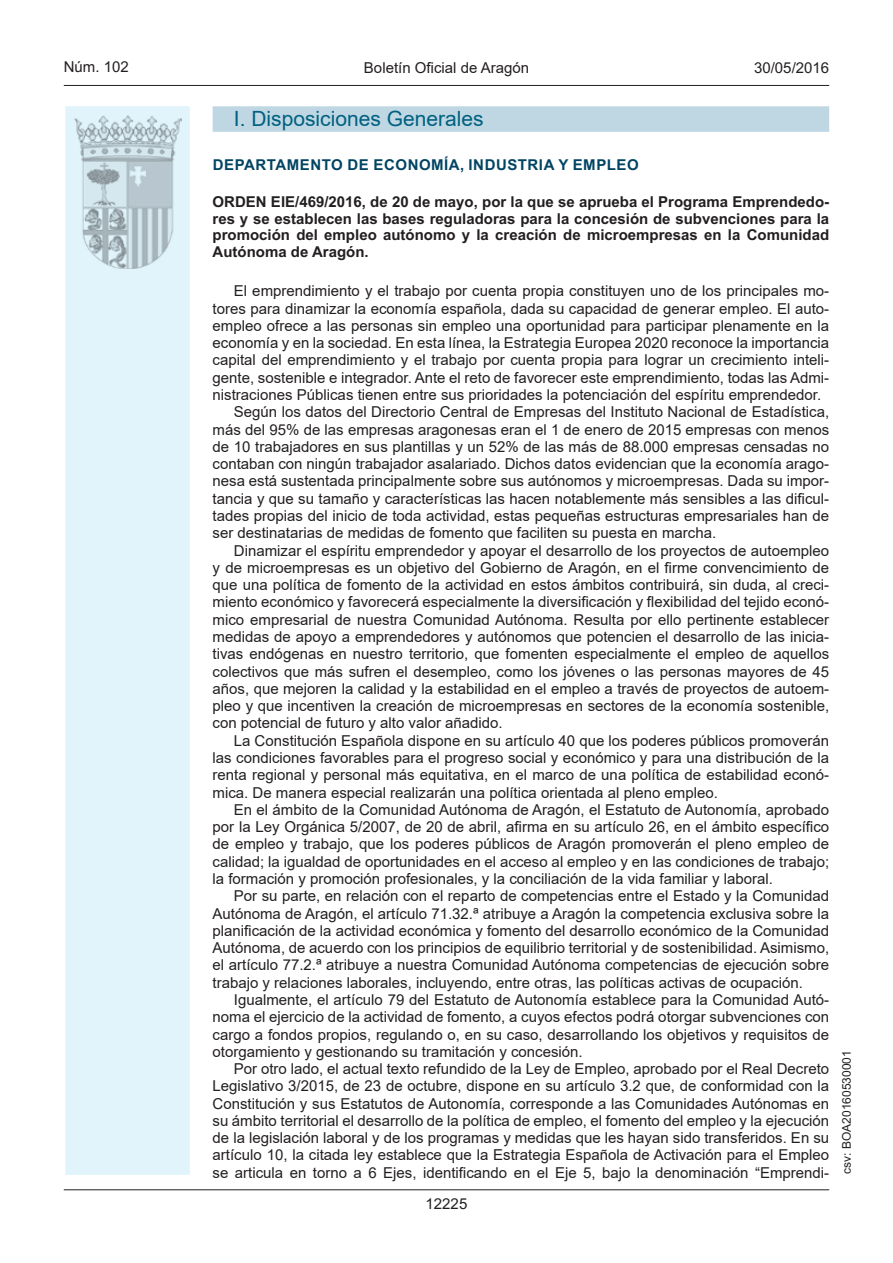
<style>
.page{position:relative;width:893px;height:1263px;background:#fff}
.page>*{position:absolute;margin:0;border:0;box-sizing:border-box;transform-origin:0 0}
.t1{font:21px "Arial";color:#006180}
.t2{font:15px "Arial";color:#231f20}
.t3{font:700 15px/16.5px "Arial";color:#231f20;text-align:justify}
.t4{font:700 15px "Arial";letter-spacing:.035em;color:#004462}
.t5{font:15px "Arial MT2";color:#231f20}
.t6{font:12px "Arial MT2";color:#231f20}
.s1{font-family:"Arial MT2"}
</style>
<div class="page">
<hr style="left:64px;top:85px;width:765px;height:1px;background:#231f20">
<div style="left:64px;top:105px;width:127px;height:1071px;background:#e1f4fc;border:2px solid #fff"></div>
<img style="left:75px;top:115px;width:106px;height:153px">
<hr style="left:64px;top:1189px;width:765px;height:1px;background:#231f20">
<div style="left:213px;top:106px;width:616px;height:26px;background:#bfd6e3"></div>
<p class="t5" style="left:64px;top:57px;width:67px">Núm. 102</p>
<p class="t2" style="left:364px;top:57px;width:167px">Boletín Oficial de Aragón</p>
<p class="t5" style="left:754px;top:57px;width:77px">30/05/2016</p>
<h1 class="t1" style="left:234px;top:104px;width:251px">I. Disposiciones Generales</h1>
<p class="t4" style="left:213px;top:154px;width:427px">DEPARTAMENTO DE ECONOMÍA, INDUSTRIA Y EMPLEO</p>
<p class="t3" style="left:213px;top:194px;width:618px">ORDEN EIE/469/2016, de 20 de mayo, por la que se aprueba el Programa Emprendedo&shy;res y se establecen las bases reguladoras para la concesión de subvenciones para la promoción del empleo autónomo y la creación de microempresas en la Comunidad Autónoma de Aragón.</p>
<p class="t2" style="left:234px;top:281px;width:597px">El emprendimiento y el trabajo por cuenta propia constituyen uno de los principales mo<span class="s1">-</span></p>
<p class="t2" style="left:213px;top:298px;width:618px">tores para dinamizar la economía española, dada su capacidad de generar empleo. El auto<span class="s1">-</span></p>
<p class="t2" style="left:213px;top:315px;width:618px">empleo ofrece a las personas sin empleo una oportunidad para participar plenamente en la</p>
<p class="t2" style="left:213px;top:333px;width:618px">economía y en la sociedad. En esta línea, la Estrategia Europea 2020 reconoce la importancia</p>
<p class="t2" style="left:213px;top:350px;width:618px">capital del emprendimiento y el trabajo por cuenta propia para lograr un crecimiento inteli<span class="s1">-</span></p>
<p class="t2" style="left:213px;top:367px;width:618px">gente, sostenible e integrador. Ante el reto de favorecer este emprendimiento, todas las Admi<span class="s1">-</span></p>
<p class="t2" style="left:213px;top:384px;width:610px">nistraciones Públicas tienen entre sus prioridades la potenciación del espíritu emprendedor.</p>
<p class="t2" style="left:234px;top:402px;width:597px">Según los datos del Directorio Central de Empresas del Instituto Nacional de Estadística,</p>
<p class="t2" style="left:213px;top:419px;width:618px">más del 95% de las empresas aragonesas eran el 1 de enero de 2015 empresas con menos</p>
<p class="t2" style="left:213px;top:436px;width:618px">de 10 trabajadores en sus plantillas y un 52% de las más de 88.000 empresas censadas no</p>
<p class="t2" style="left:213px;top:454px;width:618px">contaban con ningún trabajador asalariado. Dichos datos evidencian que la economía arago<span class="s1">-</span></p>
<p class="t2" style="left:213px;top:471px;width:618px">nesa está sustentada principalmente sobre sus autónomos y microempresas. Dada su impor<span class="s1">-</span></p>
<p class="t2" style="left:213px;top:488px;width:618px">tancia y que su tamaño y características las hacen notablemente más sensibles a las dificul<span class="s1">-</span></p>
<p class="t2" style="left:213px;top:505px;width:618px">tades propias del inicio de toda actividad, estas pequeñas estructuras empresariales han de</p>
<p class="t2" style="left:213px;top:523px;width:505px">ser destinatarias de medidas de fomento que faciliten su puesta en marcha.</p>
<p class="t2" style="left:234px;top:540px;width:597px">Dinamizar el espíritu emprendedor y apoyar el desarrollo de los proyectos de autoempleo</p>
<p class="t2" style="left:213px;top:557px;width:618px">y de microempresas es un objetivo del Gobierno de Aragón, en el firme convencimiento de</p>
<p class="t2" style="left:213px;top:574px;width:618px">que una política de fomento de la actividad en estos ámbitos contribuirá, sin duda, al creci<span class="s1">-</span></p>
<p class="t2" style="left:213px;top:592px;width:618px">miento económico y favorecerá especialmente la diversificación y flexibilidad del tejido econó<span class="s1">-</span></p>
<p class="t2" style="left:213px;top:609px;width:618px">mico empresarial de nuestra Comunidad Autónoma. Resulta por ello pertinente establecer</p>
<p class="t2" style="left:213px;top:626px;width:618px">medidas de apoyo a emprendedores y autónomos que potencien el desarrollo de las inicia<span class="s1">-</span></p>
<p class="t2" style="left:213px;top:644px;width:618px">tivas endógenas en nuestro territorio, que fomenten especialmente el empleo de aquellos</p>
<p class="t2" style="left:213px;top:661px;width:618px">colectivos que más sufren el desempleo, como los jóvenes o las personas mayores de 45</p>
<p class="t2" style="left:213px;top:678px;width:618px">años, que mejoren la calidad y la estabilidad en el empleo a través de proyectos de autoem<span class="s1">-</span></p>
<p class="t2" style="left:213px;top:695px;width:618px">pleo y que incentiven la creación de microempresas en sectores de la economía sostenible,</p>
<p class="t2" style="left:213px;top:713px;width:292px">con potencial de futuro y alto valor añadido.</p>
<p class="t2" style="left:234px;top:730px;width:597px">La Constitución Española dispone en su artículo 40 que los poderes públicos promoverán</p>
<p class="t2" style="left:213px;top:747px;width:618px">las condiciones favorables para el progreso social y económico y para una distribución de la</p>
<p class="t2" style="left:213px;top:765px;width:618px">renta regional y personal más equitativa, en el marco de una política de estabilidad econó<span class="s1">-</span></p>
<p class="t2" style="left:213px;top:782px;width:507px">mica. De manera especial realizarán una política orientada al pleno empleo.</p>
<p class="t2" style="left:234px;top:799px;width:597px">En el ámbito de la Comunidad Autónoma de Aragón, el Estatuto de Autonomía, aprobado</p>
<p class="t2" style="left:213px;top:816px;width:618px">por la Ley Orgánica 5/2007, de 20 de abril, afirma en su artículo 26, en el ámbito específico</p>
<p class="t2" style="left:213px;top:834px;width:618px">de empleo y trabajo, que los poderes públicos de Aragón promoverán el pleno empleo de</p>
<p class="t2" style="left:213px;top:851px;width:618px">calidad; la igualdad de oportunidades en el acceso al empleo y en las condiciones de trabajo;</p>
<p class="t2" style="left:213px;top:868px;width:562px">la formación y promoción profesionales, y la conciliación de la vida familiar y laboral.</p>
<p class="t2" style="left:234px;top:886px;width:597px">Por su parte, en relación con el reparto de competencias entre el Estado y la Comunidad</p>
<p class="t2" style="left:213px;top:903px;width:618px">Autónoma de Aragón, el artículo 71.32.ª atribuye a Aragón la competencia exclusiva sobre la</p>
<p class="t2" style="left:213px;top:920px;width:618px">planificación de la actividad económica y fomento del desarrollo económico de la Comunidad</p>
<p class="t2" style="left:213px;top:937px;width:618px">Autónoma, de acuerdo con los principios de equilibrio territorial y de sostenibilidad. Asimismo,</p>
<p class="t2" style="left:213px;top:955px;width:618px">el artículo 77.2.ª atribuye a nuestra Comunidad Autónoma competencias de ejecución sobre</p>
<p class="t2" style="left:213px;top:972px;width:592px">trabajo y relaciones laborales, incluyendo, entre otras, las políticas activas de ocupación.</p>
<p class="t2" style="left:234px;top:989px;width:597px">Igualmente, el artículo 79 del Estatuto de Autonomía establece para la Comunidad Autó<span class="s1">-</span></p>
<p class="t2" style="left:213px;top:1006px;width:618px">noma el ejercicio de la actividad de fomento, a cuyos efectos podrá otorgar subvenciones con</p>
<p class="t2" style="left:213px;top:1024px;width:618px">cargo a fondos propios, regulando o, en su caso, desarrollando los objetivos y requisitos de</p>
<p class="t2" style="left:213px;top:1041px;width:372px">otorgamiento y gestionando su tramitación y concesión.</p>
<p class="t2" style="left:234px;top:1058px;width:597px">Por otro lado, el actual texto refundido de la Ley de Empleo, aprobado por el Real Decreto</p>
<p class="t2" style="left:213px;top:1076px;width:618px">Legislativo 3/2015, de 23 de octubre, dispone en su artículo 3.2 que, de conformidad con la</p>
<p class="t2" style="left:213px;top:1093px;width:618px">Constitución y sus Estatutos de Autonomía, corresponde a las Comunidades Autónomas en</p>
<p class="t2" style="left:213px;top:1110px;width:618px">su ámbito territorial el desarrollo de la política de empleo, el fomento del empleo y la ejecución</p>
<p class="t2" style="left:213px;top:1127px;width:618px">de la legislación laboral y de los programas y medidas que les hayan sido transferidos. En su</p>
<p class="t2" style="left:213px;top:1145px;width:618px">artículo 10, la citada ley establece que la Estrategia Española de Activación para el Empleo</p>
<p class="t2" style="left:213px;top:1162px;width:618px">se articula en torno a 6 Ejes, identificando en el Eje 5, bajo la denominación “Emprendi<span class="s1">-</span></p>
<p class="t5" style="left:426px;top:1193px;width:43px">12225</p>
<p class="t6" style="left:838px;top:1174px;width:125px;rotate:-90deg">csv: BOA20160530001</p>
</div>
